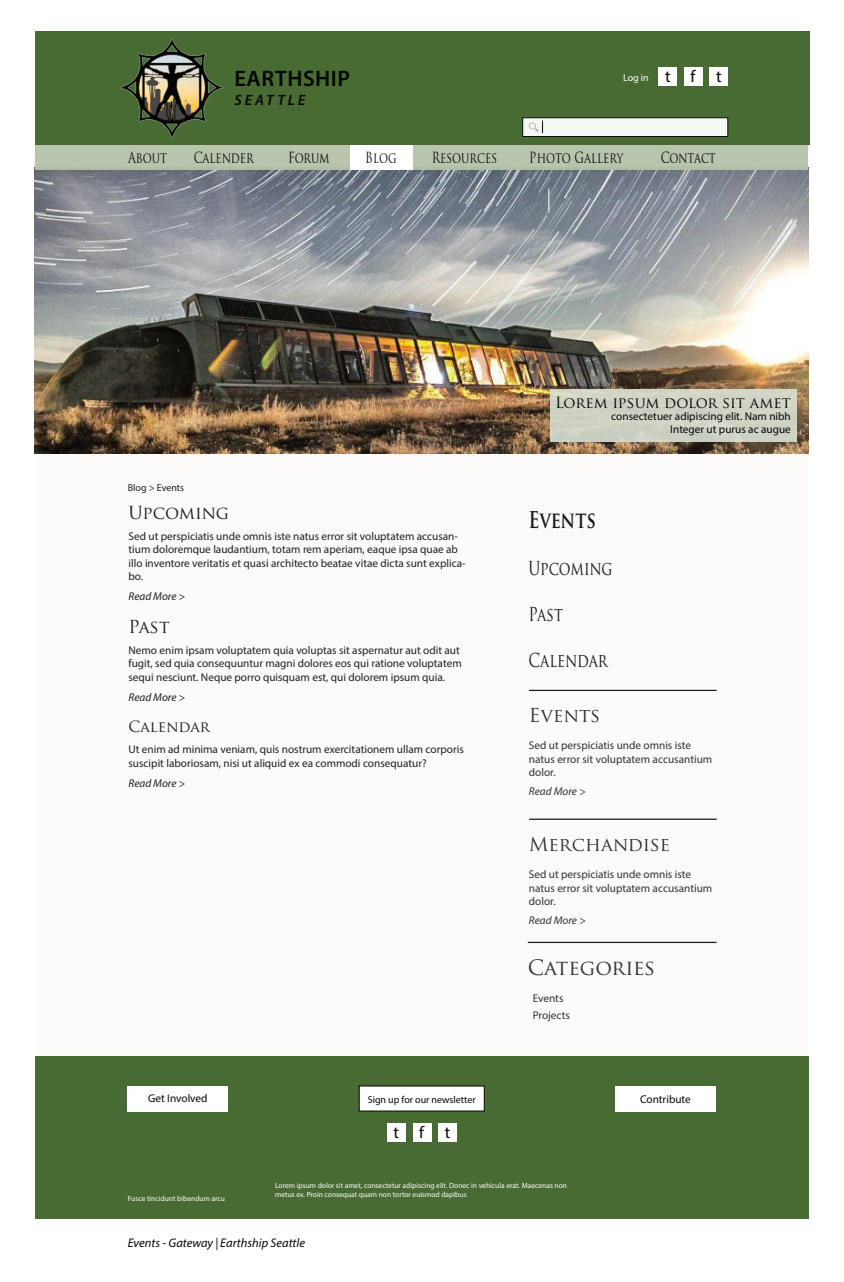
<style>
.page{position:relative;width:844px;height:1282px;background:#fff}
.page>*{position:absolute;margin:0;border:0;box-sizing:border-box;transform-origin:0 0}
.t1{font:600 22.5px "Myriad Pro";letter-spacing:.025em;color:#050504}
.t2{font:700 22.5px "Trajan Pro";color:#050504;scale:.78 1}
.t3{font:20.62px "Trajan Pro";color:#211e1e}
.t4{font:18.75px "Trajan Pro";color:#050504;scale:.78 1}
.t5{font:18.75px "Trajan Pro";color:#211e1e}
.t6{font:17.5px "Trajan Pro";letter-spacing:-.01em;color:#211e1e}
.t7{font:16.88px "Myriad Pro";color:#050504}
.t8{font:15px "Trajan Pro";color:#050504;scale:.75 1}
.t9{font:15px "Trajan Pro";color:#050605}
.t10{font:15px "Trajan Pro";color:#211e1e}
.t11{font:italic 600 15px "Myriad Pro";letter-spacing:.2em;color:#050504}
.t12{font:italic 12.5px "Myriad Pro";color:#050504}
.t13{font:11.25px/13.5px "Myriad Pro";color:#211e1e}
.t14{font:11.25px "Myriad Pro";color:#050605}
.t15{font:italic 11.25px "Myriad Pro";color:#211e1e}
.t16{font:10px "Myriad Pro";color:#050504}
.t17{font:10px "Myriad Pro";color:#211e1e}
.t18{font:10px "Myriad Pro";color:#fff}
.t19{font:7.5px/9px "Myriad Pro";color:#fff}
.s1{font-size:16.88px;color:#050504}
</style>
<div class="page">
<div style="left:35px;top:1055px;width:774px;height:163px;background:#476b32"></div>
<div style="left:616px;top:1085px;width:100px;height:25px;background:#fff"></div>
<div style="left:359px;top:1085px;width:125px;height:26px;background:#fff;border:1px solid #050605"></div>
<div style="left:128px;top:1085px;width:100px;height:25px;background:#fff"></div>
<div style="left:438px;top:1123px;width:18px;height:18px;background:#fff"></div>
<div style="left:413px;top:1123px;width:18px;height:18px;background:#fff"></div>
<div style="left:387px;top:1123px;width:19px;height:18px;background:#fff"></div>
<div style="left:35px;top:454px;width:774px;height:601px;background:#fdfbfa"></div>
<img style="left:35px;top:167px;width:773px;height:287px">
<div style="left:549px;top:389px;width:247px;height:52px;background:#cfd3c4"></div>
<svg style="left:548px;top:188px;width:1px;height:25px"></svg>
<div style="left:35px;top:144px;width:772px;height:25px;background:#b5c2a9"></div>
<div style="left:350px;top:144px;width:62px;height:25px;background:#fff"></div>
<div style="left:35px;top:31px;width:774px;height:114px;background:#476b32"></div>
<div style="left:709px;top:68px;width:19px;height:18px;background:#fff"></div>
<div style="left:684px;top:68px;width:19px;height:18px;background:#fff"></div>
<div style="left:658px;top:68px;width:19px;height:18px;background:#fff"></div>
<div style="left:522px;top:117px;width:206px;height:20px;background:#f5f7f4;border:1px solid #050504"></div>
<svg style="left:529px;top:121px;width:14px;height:12px"></svg>
<img style="left:121px;top:39px;width:102px;height:99px">
<h1 class="t1" style="left:234px;top:64px;width:117px">EARTHSHIP</h1>
<p class="t18" style="left:623px;top:71px;width:100px">Log in <span class="s1">t f t</span></p>
<h3 class="t11" style="left:234px;top:90px;width:72px">SEATTLE</h3>
<h3 class="t8" style="left:128px;top:148px;width:53px">About</h3>
<h3 class="t8" style="left:193px;top:148px;width:82px">Calender</h3>
<h3 class="t8" style="left:288px;top:148px;width:57px">Forum</h3>
<h3 class="t8" style="left:366px;top:148px;width:43px">Blog</h3>
<h3 class="t8" style="left:432px;top:148px;width:89px">Resources</h3>
<h3 class="t8" style="left:530px;top:148px;width:126px">Photo Gallery</h3>
<h3 class="t8" style="left:660px;top:148px;width:75px">Contact</h3>
<h3 class="t9" style="left:555px;top:392px;width:237px">Lorem ipsum dolor sit amet</h3>
<p class="t14" style="left:611px;top:409px;width:181px">consectetuer adipiscing elit. Nam nibh</p>
<p class="t17" style="left:128px;top:481px;width:58px">Blog &gt; Events</p>
<h3 class="t6" style="left:128px;top:501px;width:102px">Upcoming</h3>
<p class="t13" style="left:128px;top:529px;width:339px">Sed ut perspiciatis unde omnis iste natus error sit voluptatem accusan&shy;tium doloremque laudantium, totam rem aperiam, eaque ipsa quae ab illo inventore veritatis et quasi architecto beatae vitae dicta sunt explica&shy;bo.</p>
<p class="t15" style="left:128px;top:589px;width:58px">Read More &gt;</p>
<h3 class="t6" style="left:128px;top:615px;width:43px">Past</h3>
<p class="t13" style="left:128px;top:643px;width:335px">Nemo enim ipsam voluptatem quia voluptas sit aspernatur aut odit aut fugit, sed quia consequuntur magni dolores eos qui ratione voluptatem sequi nesciunt. Neque porro quisquam est, qui dolorem ipsum quia.</p>
<p class="t15" style="left:128px;top:690px;width:58px">Read More &gt;</p>
<h3 class="t10" style="left:128px;top:717px;width:83px">Calendar</h3>
<p class="t13" style="left:128px;top:742px;width:337px">Ut enim ad minima veniam, quis nostrum exercitationem ullam corporis suscipit laboriosam, nisi ut aliquid ex ea commodi consequatur?</p>
<p class="t15" style="left:128px;top:775px;width:58px">Read More &gt;</p>
<h1 class="t2" style="left:528px;top:506px;width:88px">Events</h1>
<h3 class="t4" style="left:528px;top:556px;width:109px">Upcoming</h3>
<h3 class="t4" style="left:528px;top:602px;width:46px">Past</h3>
<h3 class="t4" style="left:528px;top:648px;width:103px">Calendar</h3>
<p class="t14" style="left:670px;top:422px;width:122px">Integer ut purus ac augue</p>
<h3 class="t5" style="left:529px;top:703px;width:73px">Events</h3>
<p class="t13" style="left:529px;top:738px;width:185px">Sed ut perspiciatis unde omnis iste natus error sit voluptatem accusantium dolor.</p>
<p class="t15" style="left:529px;top:784px;width:58px">Read More &gt;</p>
<h3 class="t5" style="left:529px;top:832px;width:143px">Merchandise</h3>
<p class="t13" style="left:529px;top:867px;width:185px">Sed ut perspiciatis unde omnis iste natus error sit voluptatem accusantium dolor.</p>
<p class="t15" style="left:529px;top:912px;width:58px">Read More &gt;</p>
<h2 class="t3" style="left:528px;top:954px;width:129px">Categories</h2>
<p class="t13" style="left:533px;top:989px;width:39px;line-height:16.9px">Events<br>Projects</p>
<p class="t14" style="left:148px;top:1091px;width:61px">Get Involved</p>
<p class="t16" style="left:368px;top:1093px;width:109px">Sign up for our newsletter</p>
<p class="t14" style="left:640px;top:1092px;width:52px">Contribute</p>
<h3 class="t7" style="left:394px;top:1121px;width:58px">tft</h3>
<p class="t19" style="left:275px;top:1180px;width:293px">Lorem ipsum dolor sit amet, consectetur adipiscing elit. Donec in vehicula erat. Maecenas non metus ex. Proin consequat quam non tortor euismod dapibus</p>
<p class="t19" style="left:128px;top:1193px;width:99px">Fusce tincidunt bibendum arcu</p>
<p class="t12" style="left:128px;top:1235px;width:179px">Events - Gateway | Earthship Seattle</p>
</div>
